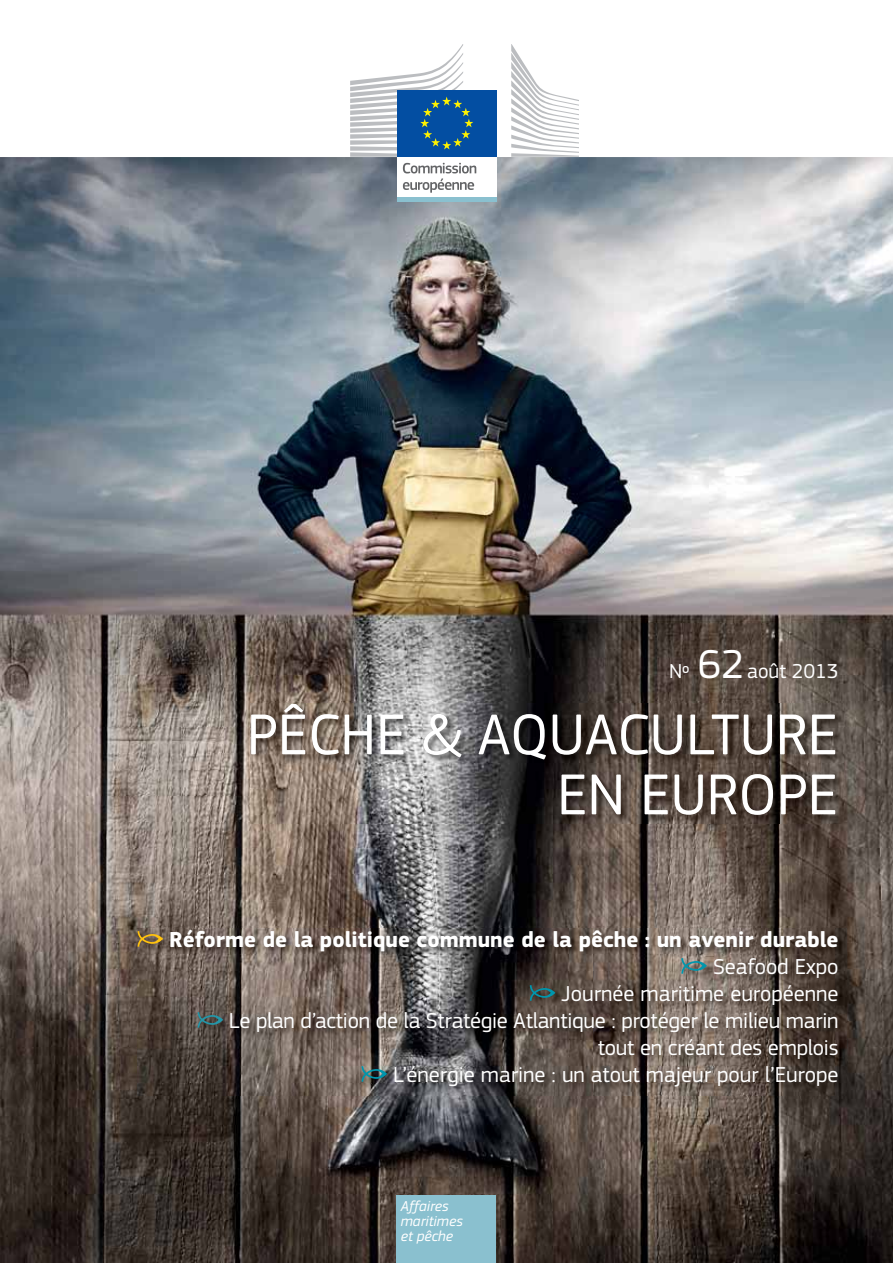
<style>
.page{position:relative;width:893px;height:1263px;background:#fff}
.page>*{position:absolute;margin:0;border:0;box-sizing:border-box;transform-origin:0 0}
.t1{font:60px/60px "PF Square Sans Pro";color:#fff;text-align:right}
.t2{font:22.5px/27px "EC Square Sans Pro";letter-spacing:-.01em;color:#fff;text-align:right}
.t3{font:700 22.5px "EC Square Sans Pro";color:#fff}
.t4{font:21px "EC Square Sans Pro";color:#fff}
.t5{font:italic 15px/15px "EC Square Sans Pro";color:#fff}
.s1{font-family:"PF Square Sans Pro"}
.s2{font-size:42px}
</style>
<div class="page">
<img style="left:0;top:157px;width:893px;height:1106px">
<div style="left:397px;top:1195px;width:99px;height:68px;background:#8ac0cf"></div>
<div style="left:397px;top:155px;width:99px;height:44px;background:#fff"></div>
<div style="left:397px;top:197px;width:99px;height:5px;background:#8ac0cf"></div>
<svg style="left:511px;top:44px;width:67px;height:113px"></svg>
<div style="left:397px;top:91px;width:99px;height:66px;background:#034ea2"></div>
<svg style="left:350px;top:44px;width:123px;height:113px"></svg>
<svg style="left:403px;top:163px;width:73px;height:30px"></svg>
<img style="left:137px;top:929px;width:710px;height:166px">
<svg style="left:138px;top:931px;width:25px;height:16px"></svg>
<svg style="left:681px;top:958px;width:26px;height:16px"></svg>
<svg style="left:530px;top:985px;width:25px;height:16px"></svg>
<svg style="left:198px;top:1012px;width:25px;height:16px"></svg>
<svg style="left:362px;top:1066px;width:25px;height:16px"></svg>
<img style="left:251px;top:703px;width:593px;height:121px">
<p class="t4" style="left:669px;top:663px;width:171px"><span class="s1">Nº</span> <span class="s2">62</span> août 2013</p>
<h1 class="t1" style="left:247px;top:704px;width:593px">PÊCHE &amp; AQUACULTURE<br>EN EUROPE</h1>
<p class="t3" style="left:169px;top:931px;width:671px">Réforme de la politique commune de la pêche : un avenir durable</p>
<p class="t2" style="left:229px;top:955px;width:611px">Seafood Expo<br>Journée maritime européenne<br>Le plan d’action de la Stratégie Atlantique : protéger le milieu marin tout en créant des emplois<br>L’énergie marine : un atout majeur pour l’Europe</p>
<p class="t5" style="left:401px;top:1200px;width:64px">Affaires maritimes et pêche</p>
</div>
